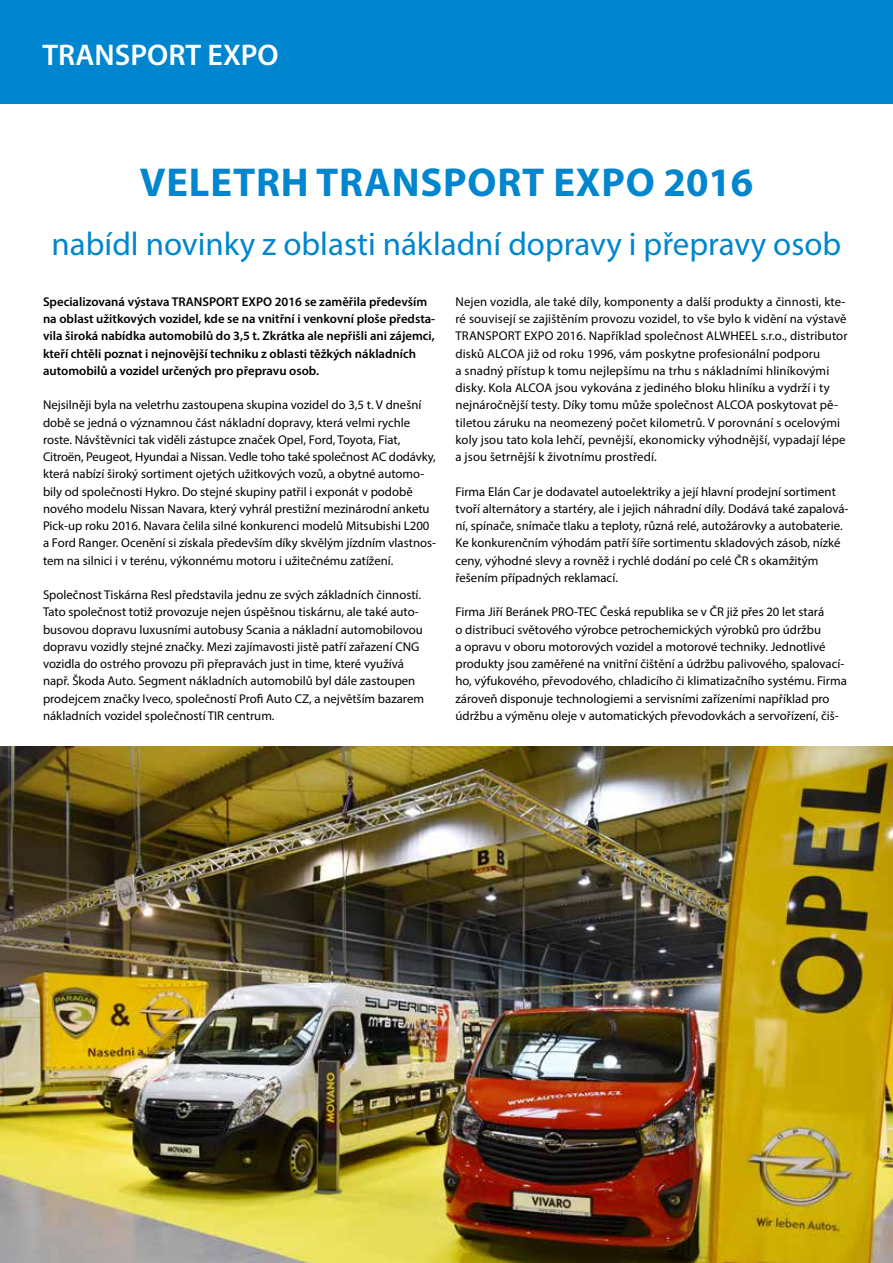
<style>
.page{position:relative;width:893px;height:1263px;background:#fff}
.page>*{position:absolute;margin:0;border:0;box-sizing:border-box;transform-origin:0 0}
.t1{font:700 40.5px "Myriad Pro";letter-spacing:.02em;color:#0086ce}
.t2{font:33px "Myriad Pro";color:#0086ce}
.t3{font:600 30px "Myriad Pro";color:#fff}
.t4{font:12.75px/17.2px "Myriad Pro";color:#000}
.t5{font:600 12.75px/17.2px "Myriad Pro";color:#000}
</style>
<div class="page">
<div style="left:0;top:0;width:893px;height:103px;background:#0086ce"></div>
<img style="left:0;top:746px;width:893px;height:517px">
<h3 class="t3" style="left:43px;top:36px;width:238px">TRANSPORT EXPO</h3>
<h1 class="t1" style="left:140px;top:156px;width:615px">VELETRH TRANSPORT EXPO 2016</h1>
<h2 class="t2" style="left:52px;top:223px;width:791px">nabídl novinky z oblasti nákladní dopravy i přepravy osob</h2>
<p class="t5" style="left:43px;top:292px;width:394px">Specializovaná výstava TRANSPORT EXPO 2016 se zaměřila především na oblast užitkových vozidel, kde se na vnitřní i venkovní ploše předsta&shy;vila široká nabídka automobilů do 3,5 t. Zkrátka ale nepřišli ani zájemci, kteří chtěli poznat i nejnovější techniku z oblasti těžkých nákladních automobilů a vozidel určených pro přepravu osob.</p>
<p class="t4" style="left:43px;top:396px;width:394px">Nejsilněji byla na veletrhu zastoupena skupina vozidel do 3,5 t. V dnešní době se jedná o významnou část nákladní dopravy, která velmi rychle roste. Návštěvníci tak viděli zástupce značek Opel, Ford, Toyota, Fiat, Citroën, Peugeot, Hyundai a Nissan. Vedle toho také společnost AC dodávky, která nabízí široký sortiment ojetých užitkových vozů, a obytné automo&shy;bily od společnosti Hykro. Do stejné skupiny patřil i exponát v podobě nového modelu Nissan Navara, který vyhrál prestižní mezinárodní anketu Pick-up roku 2016. Navara čelila silné konkurenci modelů Mitsubishi L200 a Ford Ranger. Ocenění si získala především díky skvělým jízdním vlastnos&shy;tem na silnici i v terénu, výkonnému motoru i užitečnému zatížení.</p>
<p class="t4" style="left:43px;top:586px;width:383px">Společnost Tiskárna Resl představila jednu ze svých základních činností.<br>Tato společnost totiž provozuje nejen úspěšnou tiskárnu, ale také auto&shy;busovou dopravu luxusními autobusy Scania a nákladní automobilovou dopravu vozidly stejné značky. Mezi zajímavosti jistě patří zařazení CNG vozidla do ostrého provozu při přepravách just in time, které využívá např. Škoda Auto. Segment nákladních automobilů byl dále zastoupen prodejcem značky Iveco, společností Profi Auto CZ, a největším bazarem nákladních vozidel společností TIR centrum.</p>
<p class="t4" style="left:455px;top:293px;width:394px">Nejen vozidla, ale také díly, komponenty a další produkty a činnosti, kte&shy;ré souvisejí se zajištěním provozu vozidel, to vše bylo k vidění na výstavě TRANSPORT EXPO 2016. Například společnost ALWHEEL s.r.o., distributor disků ALCOA již od roku 1996, vám poskytne profesionální podporu<br>a snadný přístup k tomu nejlepšímu na trhu s nákladními hliníkovými disky. Kola ALCOA jsou vykována z jediného bloku hliníku a vydrží i ty nejnáročnější testy. Díky tomu může společnost ALCOA poskytovat pě&shy;tiletou záruku na neomezený počet kilometrů. V porovnání s ocelovými koly jsou tato kola lehčí, pevnější, ekonomicky výhodnější, vypadají lépe a jsou šetrnější k životnímu prostředí.</p>
<p class="t4" style="left:455px;top:482px;width:395px">Firma Elán Car je dodavatel autoelektriky a její hlavní prodejní sortiment tvoří alternátory a startéry, ale i jejich náhradní díly. Dodává také zapalová&shy;ní, spínače, snímače tlaku a teploty, různá relé, autožárovky a autobaterie.<br>Ke konkurenčním výhodám patří šíře sortimentu skladových zásob, nízké ceny, výhodné slevy a rovněž i rychlé dodání po celé ČR s okamžitým řešením případných reklamací.</p>
<p class="t4" style="left:455px;top:603px;width:393px">Firma Jiří Beránek PRO-TEC Česká republika se v ČR již přes 20 let stará<br>o distribuci světového výrobce petrochemických výrobků pro údržbu<br>a opravu v oboru motorových vozidel a motorové techniky. Jednotlivé produkty jsou zaměřené na vnitřní čištění a údržbu palivového, spalovací&shy;ho, výfukového, převodového, chladicího či klimatizačního systému. Firma zároveň disponuje technologiemi a servisními zařízeními například pro údržbu a výměnu oleje v automatických převodovkách a servořízení, čiš-</p>
</div>
